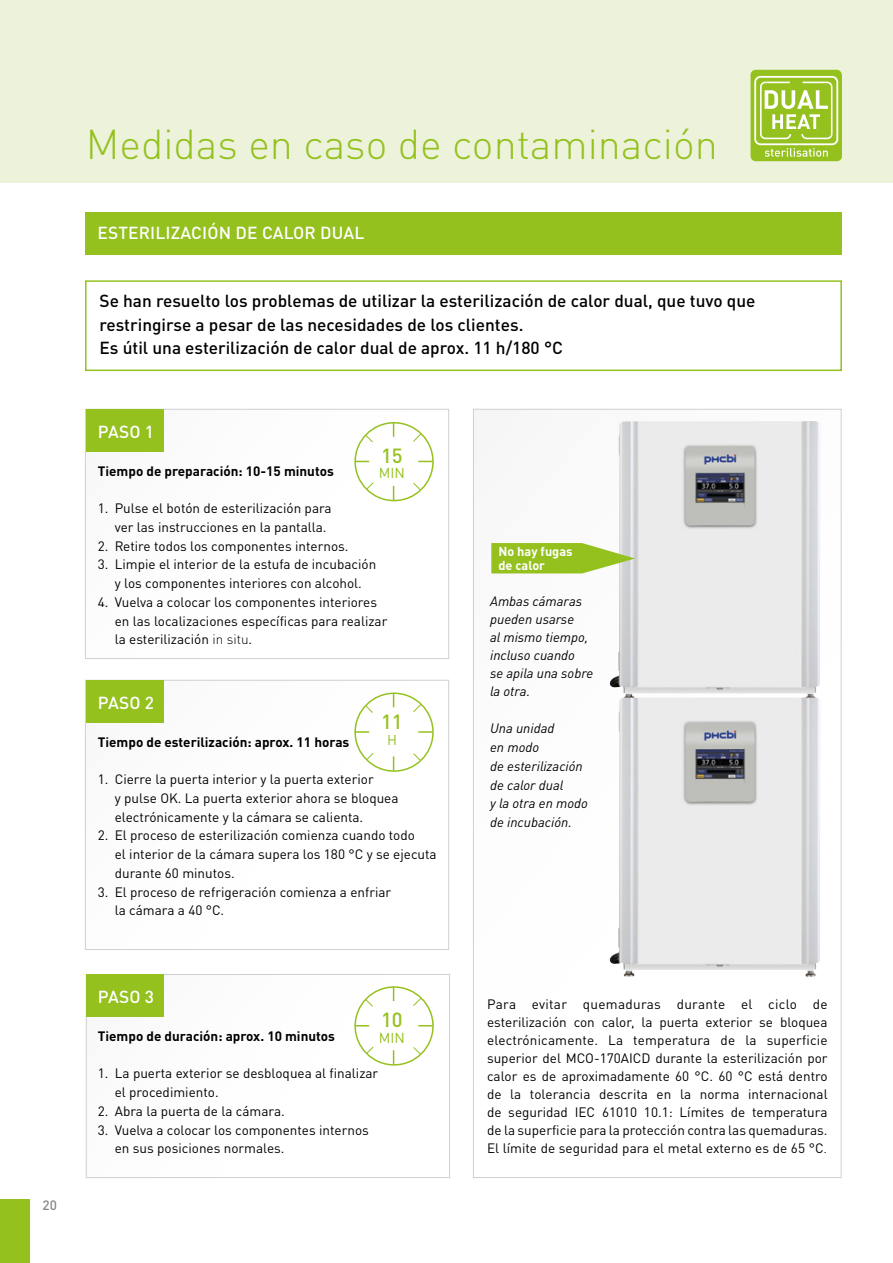
<style>
.page{position:relative;width:893px;height:1263px;background:#fff}
.page>*{position:absolute;margin:0;border:0;box-sizing:border-box;transform-origin:0 0}
.t1{font:300 41.25px "DINOT";color:#95c11f}
.t2{font:500 20.25px "DINOT";color:#95c11f}
.t3{font:500 17.25px/23.2px "DINOT";color:#000}
.t4{font:500 17.25px "DINOT";letter-spacing:.01em;color:#fff}
.t5{font:14.25px "DINOT";color:#95c11f}
.t6{font:13.5px/18.8px "DINOT";color:#000}
.t7{font:italic 13.5px/18px "DINOT";color:#000}
.t8{font:700 13.5px "DINOT";color:#000}
.t9{font:500 13.5px "DINOT";color:#878787}
.t10{font:700 12.75px/13.5px "DINOT";color:#fff}
.s1{font-family:"DIN Pro"}
.s2{font-family:"DIN Pro";font-weight:300}
.s3{font-weight:300}
</style>
<div class="page">
<div style="left:0;top:1199px;width:30px;height:64px;background:#95c11f"></div>
<div style="left:0;top:0;width:893px;height:182px;background:#ecf3da"></div>
<div style="left:85px;top:213px;width:757px;height:42px;background:#95c11f"></div>
<div style="left:85px;top:280px;width:757px;height:91px;border:2px solid #95c11f"></div>
<svg style="left:750px;top:70px;width:92px;height:91px;background:#aecf55"></svg>
<div style="left:85px;top:409px;width:364px;height:250px;border:1px solid #d0d0d0"></div>
<div style="left:86px;top:409px;width:77px;height:42px;background:#95c11f"></div>
<img style="left:610px;top:421px;width:210px;height:276px">
<img style="left:610px;top:697px;width:210px;height:280px">
<svg style="left:491px;top:543px;width:144px;height:30px;background:#a4c844"></svg>
<div style="left:354px;top:422px;width:80px;height:79px;border:2px solid #95c11f;border-radius:50%"></div>
<svg style="left:393px;top:422px;width:1px;height:15px"></svg>
<svg style="left:393px;top:486px;width:1px;height:14px"></svg>
<svg style="left:418px;top:461px;width:15px;height:1px"></svg>
<svg style="left:355px;top:461px;width:14px;height:1px"></svg>
<svg style="left:364px;top:434px;width:9px;height:9px"></svg>
<svg style="left:413px;top:483px;width:9px;height:8px"></svg>
<svg style="left:413px;top:433px;width:9px;height:9px"></svg>
<svg style="left:366px;top:482px;width:8px;height:8px"></svg>
<div style="left:86px;top:974px;width:364px;height:204px;border:1px solid #d0d0d0"></div>
<div style="left:86px;top:974px;width:77px;height:42px;background:#95c11f"></div>
<div style="left:354px;top:986px;width:80px;height:79px;border:2px solid #95c11f;border-radius:50%"></div>
<svg style="left:393px;top:987px;width:1px;height:14px"></svg>
<svg style="left:393px;top:1050px;width:1px;height:14px"></svg>
<svg style="left:418px;top:1025px;width:15px;height:1px"></svg>
<svg style="left:355px;top:1025px;width:14px;height:1px"></svg>
<svg style="left:364px;top:998px;width:9px;height:9px"></svg>
<svg style="left:413px;top:1047px;width:9px;height:8px"></svg>
<svg style="left:413px;top:997px;width:9px;height:9px"></svg>
<svg style="left:366px;top:1046px;width:8px;height:8px"></svg>
<div style="left:85px;top:680px;width:364px;height:270px;border:1px solid #d0d0d0"></div>
<div style="left:86px;top:680px;width:77px;height:42px;background:#95c11f"></div>
<div style="left:354px;top:692px;width:80px;height:80px;border:2px solid #95c11f;border-radius:50%"></div>
<svg style="left:393px;top:693px;width:1px;height:14px"></svg>
<svg style="left:393px;top:756px;width:1px;height:15px"></svg>
<svg style="left:418px;top:731px;width:15px;height:2px"></svg>
<svg style="left:355px;top:731px;width:14px;height:2px"></svg>
<svg style="left:364px;top:704px;width:9px;height:9px"></svg>
<svg style="left:413px;top:753px;width:9px;height:8px"></svg>
<svg style="left:413px;top:703px;width:9px;height:10px"></svg>
<svg style="left:366px;top:753px;width:8px;height:7px"></svg>
<p class="t9" style="left:43px;top:1196px;width:16px">20</p>
<h1 class="t1" style="left:86px;top:119px;width:633px">Medidas en caso de contaminación</h1>
<p class="t4" style="left:97px;top:222px;width:268px">ESTERILIZACIÓN DE CALOR DUAL</p>
<p class="t3" style="left:100px;top:289px;width:657px">Se han resuelto los problemas de utilizar la esterilización de calor dual, que tuvo que restringirse a pesar de las necesidades de los clientes.<br>Es útil una esterilización de calor dual de <span class="s1">aprox.</span> 11 h/180 °C</p>
<p class="t4" style="left:98px;top:421px;width:58px">PASO 1</p>
<p class="t8" style="left:98px;top:462px;width:238px">Tiempo de preparación: 10-15 minutos</p>
<p class="t6" style="left:115px;top:499px;width:218px;text-indent:-17px">1. Pulse el botón de esterilización para ver las instrucciones en la pantalla.</p>
<p class="t6" style="left:98px;top:536px;width:252px">2. Retire todos los componentes internos.</p>
<p class="t6" style="left:98px;top:555px;width:280px;text-align:center">3. Limpie el interior de la estufa de incubación y los componentes interiores con alcohol.</p>
<p class="t6" style="left:115px;top:592px;width:274px;text-indent:-17px">4. Vuelva a colocar los componentes interiores en las localizaciones específicas para realizar la esterilización <span class="s2">in situ</span>.</p>
<p class="t7" style="left:490px;top:592px;width:105px">Ambas cámaras pueden usarse<br>al mismo tiempo, incluso cuando<br>se apila una sobre la otra.</p>
<p class="t7" style="left:490px;top:719px;width:99px;line-height:18.8px">Una unidad<br>en modo<br>de esterilización de calor dual<br>y la otra en modo de incubación.</p>
<h2 class="t2" style="left:381px;top:442px;width:23px">15</h2>
<p class="t5" style="left:379px;top:464px;width:28px">MIN</p>
<p class="t10" style="left:498px;top:545px;width:76px">No hay fugas de calor</p>
<p class="t4" style="left:98px;top:692px;width:58px">PASO 2</p>
<p class="t8" style="left:98px;top:733px;width:253px">Tiempo de esterilización: aprox. 11 horas</p>
<p class="t6" style="left:115px;top:770px;width:285px;text-indent:-17px">1. Cierre la puerta interior y la puerta exterior<br>y pulse OK. La puerta exterior ahora se bloquea electrónicamente y la cámara se calienta.</p>
<p class="t6" style="left:115px;top:826px;width:323px;text-indent:-17px">2. El proceso de esterilización comienza cuando todo<br>el interior de la cámara supera los 180 °C y se ejecuta durante 60 minutos.</p>
<p class="t6" style="left:115px;top:882px;width:278px;text-indent:-17px">3. El proceso de refrigeración comienza a enfriar la cámara a 40 °C.</p>
<h2 class="t2" style="left:381px;top:709px;width:23px">11</h2>
<p class="t5" style="left:387px;top:731px;width:11px">H</p>
<p class="t4" style="left:98px;top:986px;width:58px">PASO 3</p>
<p class="t8" style="left:98px;top:1027px;width:239px">Tiempo de duración: aprox. 10 minutos</p>
<p class="t6" style="left:115px;top:1064px;width:265px;text-indent:-17px">1. La puerta exterior se desbloquea al finalizar el procedimiento.</p>
<p class="t6" style="left:98px;top:1101px;width:188px">2. Abra la puerta de la cámara.</p>
<p class="t6" style="left:115px;top:1120px;width:256px;text-indent:-17px">3. Vuelva a colocar los componentes internos en sus posiciones normales.</p>
<h2 class="t2" style="left:381px;top:1007px;width:23px">10</h2>
<p class="t5" style="left:379px;top:1029px;width:28px">MIN</p>
<p class="t6" style="left:487px;top:995px;width:342px;line-height:18px;text-align:justify">Para evitar quemaduras durante el ciclo de esterilización con calor, la puerta exterior se bloquea electrónicamente. La temperatura de la superficie superior del MCO-170AICD durante la esterilización por calor es de aproximadamente 60 °C. 60 °C está dentro de la tolerancia descrita en la norma internacional de seguridad IEC 61010 10.1: Límites de temperatura de la superficie para la protección contra las quemaduras.<br>El límite de seguridad para el metal externo es de 65 °C<span class="s3">.</span></p>
</div>
